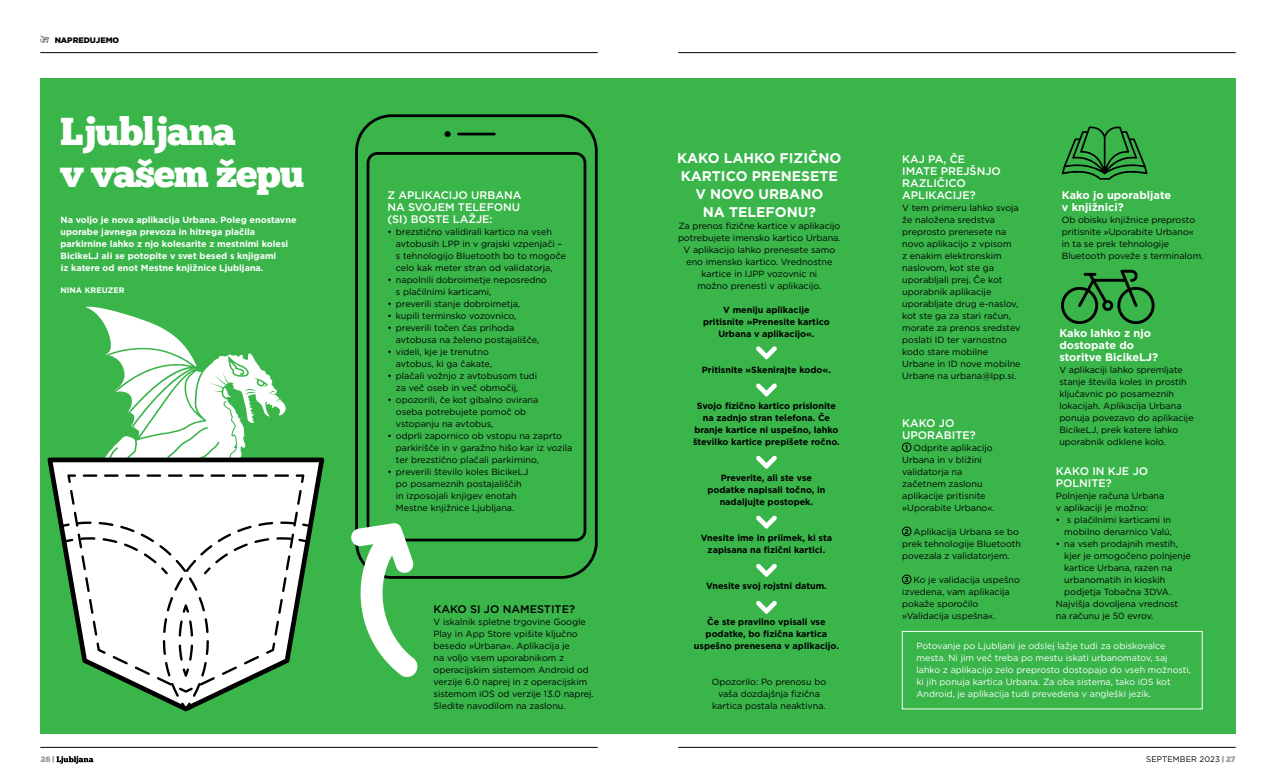
<style>
.page{position:relative;width:1276px;height:780px;background:#fff}
.page>*{position:absolute;margin:0;border:0;box-sizing:border-box;transform-origin:0 0}
.t1{font:38.6px/42px "Chunk Five Ex";letter-spacing:-.03em;color:#fff}
.t2{font:700 14px/18px "Gotham";color:#fff;text-align:center}
.t3{font:500 11px/12px "Gotham";color:#fff}
.t4{font:700 11px/12px "Gotham";color:#fff}
.t5{font:500 11px "Gotham";color:#000}
.t6{font:9px/12px "Gotham";color:#000}
.t7{font:700 9px/12px "Gotham";color:#000;text-align:center}
.t8{font:9px/12px "Gotham";color:#fff}
.t9{font:700 9px/12px "Gotham";color:#fff}
.t10{font:8px "Gotham";letter-spacing:.01em;color:#000}
.t11{font:900 8px "Gotham";color:#000}
.t12{font:700 8px "Gotham";color:#fff}
.t13{font:8px "Chunk Five Ex";color:#939598}
.s1{font-weight:700;font-size:7px}
.s2{font-family:"Chunk Five Ex";color:#939598}
</style>
<div class="page">
<div style="left:40px;top:78px;width:1195px;height:655px;background:#39b54a"></div>
<hr style="left:40px;top:52px;width:558px;height:1px;background:#000">
<hr style="left:678px;top:52px;width:557px;height:1px;background:#000">
<hr style="left:40px;top:747px;width:558px;height:1px;background:#000">
<hr style="left:678px;top:747px;width:557px;height:1px;background:#000">
<svg style="left:57px;top:756px;width:36px;height:7px"></svg>
<svg style="left:40px;top:35px;width:9px;height:8px"></svg>
<svg style="left:47px;top:457px;width:277px;height:254px"></svg>
<svg style="left:181px;top:702px;width:10px;height:8px"></svg>
<svg style="left:61px;top:306px;width:250px;height:390px"></svg>
<div style="left:902px;top:443px;width:9px;height:9px;border:1px solid #000;border-radius:50%"></div>
<div style="left:902px;top:527px;width:9px;height:9px;border:1px solid #000;border-radius:50%"></div>
<div style="left:902px;top:575px;width:9px;height:9px;border:1px solid #000;border-radius:50%"></div>
<svg style="left:355px;top:114px;width:243px;height:464px"></svg>
<svg style="left:367px;top:152px;width:219px;height:389px"></svg>
<hr style="left:457px;top:133px;width:39px;height:2px;background:#000">
<svg style="left:444px;top:131px;width:7px;height:6px"></svg>
<svg style="left:351px;top:522px;width:68px;height:155px"></svg>
<div style="left:901px;top:631px;width:301px;height:78px;border:1px solid #fff"></div>
<svg style="left:1061px;top:126px;width:86px;height:54px"></svg>
<svg style="left:1061px;top:270px;width:93px;height:54px"></svg>
<svg style="left:756px;top:346px;width:21px;height:13px"></svg>
<svg style="left:756px;top:383px;width:21px;height:13px"></svg>
<svg style="left:756px;top:455px;width:21px;height:14px"></svg>
<svg style="left:756px;top:515px;width:21px;height:14px"></svg>
<svg style="left:756px;top:564px;width:21px;height:13px"></svg>
<svg style="left:756px;top:601px;width:21px;height:13px"></svg>
<p class="t11" style="left:55px;top:35px;width:66px">NAPREDUJEMO</p>
<h1 class="t1" style="left:60px;top:109px;width:246px">Ljubljana<br>v vašem žepu</h1>
<p class="t9" style="left:60px;top:213px;width:237px">Na voljo je nova aplikacija Urbana. Poleg enostavne uporabe javnega prevoza in hitrega plačila parkirnine lahko z njo kolesarite z mestnimi kolesi BicikeLJ ali se potopite v svet besed s knjigami<br>iz katere od enot Mestne knjižnice Ljubljana.</p>
<p class="t12" style="left:61px;top:285px;width:65px">NINA KREUZER</p>
<p class="t3" style="left:387px;top:188px;width:136px">Z APLIKACIJO URBANA<br>NA SVOJEM TELEFONU (SI) BOSTE LAŽJE:</p>
<p class="t6" style="left:396px;top:225px;width:172px;text-indent:-9px">• brezstično validirali kartico na vseh avtobusih LPP in v grajski vzpenjači – s tehnologijo Bluetooth bo to mogoče celo kak meter stran od validatorja,</p>
<p class="t6" style="left:396px;top:273px;width:152px;text-indent:-9px">• napolnili dobroimetje neposredno s plačilnimi karticami,</p>
<p class="t6" style="left:387px;top:297px;width:134px">• preverili stanje dobroimetja,</p>
<p class="t6" style="left:387px;top:309px;width:130px">• kupili terminsko vozovnico,</p>
<p class="t6" style="left:396px;top:321px;width:145px;text-indent:-9px">• preverili točen čas prihoda avtobusa na želeno postajališče,</p>
<p class="t6" style="left:396px;top:345px;width:98px;text-indent:-9px">• videli, kje je trenutno avtobus, ki ga čakate,</p>
<p class="t6" style="left:396px;top:369px;width:143px;text-indent:-9px">• plačali vožnjo z avtobusom tudi za več oseb in več območij,</p>
<p class="t6" style="left:396px;top:393px;width:144px;text-indent:-9px">• opozorili, če kot gibalno ovirana oseba potrebujete pomoč ob vstopanju na avtobus,</p>
<p class="t6" style="left:396px;top:429px;width:178px;text-indent:-9px">• odprli zapornico ob vstopu na zaprto parkirišče in v garažno hišo kar iz vozila ter brezstično plačali parkirnino,</p>
<p class="t6" style="left:396px;top:465px;width:134px;text-indent:-9px">• preverili število koles BicikeLJ po posameznih postajališčih in izposojali knjigev enotah<br>Mestne knjižnice Ljubljana.</p>
<p class="t5" style="left:433px;top:601px;width:143px">KAKO SI JO NAMESTITE?</p>
<p class="t6" style="left:433px;top:615px;width:162px">V iskalnik spletne trgovine Google Play in App Store vpišite ključno besedo »Urbana«. Aplikacija je<br>na voljo vsem uporabnikom z operacijskim sistemom Android od verzije 6.0 naprej in z operacijskim sistemom iOS od verzije 13.0 naprej.<br>Sledite navodilom na zaslonu.</p>
<h2 class="t2" style="left:677px;top:148px;width:166px">KAKO LAHKO FIZIČNO<br>KARTICO PRENESETE<br>V NOVO URBANO<br>NA TELEFONU?</h2>
<p class="t6" style="left:678px;top:219px;width:164px;text-align:center">Za prenos fizične kartice v aplikacijo potrebujete imensko kartico Urbana.<br>V aplikacijo lahko prenesete samo eno imensko kartico. Vrednostne kartice in IJPP vozovnic ni<br>možno prenesti v aplikacijo.</p>
<p class="t7" style="left:703px;top:303px;width:128px">V meniju aplikacije pritisnite »Prenesite kartico<br>Urbana v aplikacijo«.</p>
<p class="t7" style="left:702px;top:363px;width:130px">Pritisnite »Skenirajte kodo«.</p>
<p class="t7" style="left:693px;top:399px;width:148px">Svojo fizično kartico prislonite na zadnjo stran telefona. Če branje kartice ni uspešno, lahko številko kartice prepišete ročno.</p>
<p class="t7" style="left:707px;top:471px;width:119px">Preverite, ali ste vse podatke napisali točno, in nadaljujte postopek.</p>
<p class="t7" style="left:701px;top:531px;width:133px">Vnesite ime in priimek, ki sta zapisana na fizični kartici.</p>
<p class="t7" style="left:706px;top:579px;width:122px">Vnesite svoj rojstni datum.</p>
<p class="t7" style="left:694px;top:615px;width:146px">Če ste pravilno vpisali vse podatke, bo fizična kartica uspešno prenesena v aplikacijo.</p>
<p class="t6" style="left:712px;top:675px;width:116px;text-align:center">Opozorilo: Po prenosu bo vaša dozdajšnja fizična kartica postala neaktivna.</p>
<p class="t3" style="left:902px;top:152px;width:100px">KAJ PA, ČE<br>IMATE PREJŠNJO<br>RAZLIČICO<br>APLIKACIJE?</p>
<p class="t6" style="left:902px;top:201px;width:120px">V tem primeru lahko svoja že naložena sredstva preprosto prenesete na novo aplikacijo z vpisom<br>z enakim elektronskim naslovom, kot ste ga uporabljali prej. Če kot uporabnik aplikacije uporabljate drug e-naslov, kot ste ga za stari račun, morate za prenos sredstev poslati ID ter varnostno kodo stare mobilne<br>Urbane in ID nove mobilne<br>Urbane na urbana@lpp.si.</p>
<p class="t3" style="left:902px;top:416px;width:75px">KAKO JO<br>UPORABITE?</p>
<p class="t6" style="left:902px;top:441px;width:94px;text-indent:3px"><span class="s1">1</span> Odprite aplikacijo<br>Urbana in v bližini validatorja na začetnem zaslonu aplikacije pritisnite »Uporabite Urbano«.</p>
<p class="t6" style="left:902px;top:525px;width:120px"><span class="s1">2</span> Aplikacija Urbana se bo prek tehnologije Bluetooth povezala z validatorjem.</p>
<p class="t6" style="left:902px;top:573px;width:119px"><span class="s1">3</span> Ko je validacija uspešno izvedena, vam aplikacija pokaže sporočilo »Validacija uspešna«.</p>
<p class="t4" style="left:1061px;top:189px;width:111px">Kako jo uporabljate v knjižnici?</p>
<p class="t6" style="left:1061px;top:213px;width:143px">Ob obisku knjižnice preprosto pritisnite »Uporabite Urbano« in ta se prek tehnologije<br>Bluetooth poveže s terminalom.</p>
<p class="t4" style="left:1059px;top:327px;width:100px">Kako lahko z njo dostopate do storitve BicikeLJ?</p>
<p class="t6" style="left:1059px;top:363px;width:136px">V aplikaciji lahko spremljate stanje števila koles in prostih ključavnic po posameznih lokacijah. Aplikacija Urbana ponuja povezavo do aplikacije<br>BicikeLJ, prek katere lahko uporabnik odklene kolo.</p>
<p class="t3" style="left:1055px;top:464px;width:94px">KAKO IN KJE JO<br>POLNITE?</p>
<p class="t6" style="left:1055px;top:489px;width:110px">Polnjenje računa Urbana v aplikaciji je možno:</p>
<p class="t6" style="left:1055px;top:513px;width:118px;text-align:right">• s plačilnimi karticami in mobilno denarnico Valú,</p>
<p class="t6" style="left:1055px;top:537px;width:124px">• na vseh prodajnih mestih,</p>
<p class="t6" style="left:1064px;top:549px;width:128px">kjer je omogočeno polnjenje</p>
<p class="t6" style="left:1064px;top:561px;width:110px">kartice Urbana, razen na</p>
<p class="t6" style="left:1064px;top:573px;width:103px">urbanomatih in kioskih</p>
<p class="t6" style="left:1064px;top:585px;width:108px">podjetja Tobačna 3DVA.</p>
<p class="t6" style="left:1055px;top:597px;width:124px">Najvišja dovoljena vrednost</p>
<p class="t6" style="left:1055px;top:609px;width:99px">na računu je 50 evrov.</p>
<p class="t8" style="left:916px;top:639px;width:276px">Potovanje po Ljubljani je odslej lažje tudi za obiskovalce mesta. Ni jim več treba po mestu iskati urbanomatov, saj lahko z aplikacijo zelo preprosto dostopajo do vseh možnosti, ki jih ponuja kartica Urbana. Za oba sistema, tako iOS kot Android, je aplikacija tudi prevedena v angleški jezik.</p>
<p class="t13" style="left:41px;top:753px;width:15px">26 |</p>
<p class="t10" style="left:1146px;top:753px;width:91px">SEPTEMBER 2023 <span class="s2">| 27</span></p>
</div>
